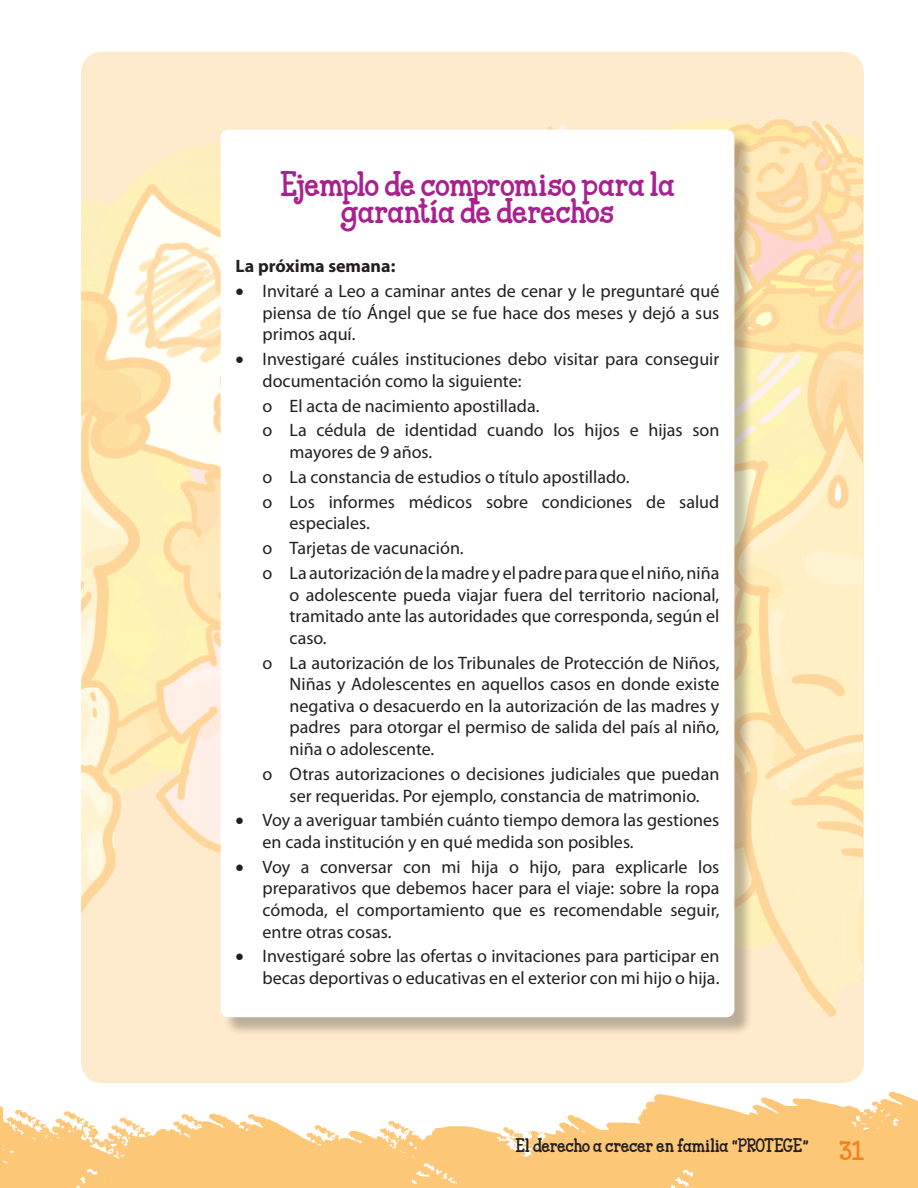
<style>
.page{position:relative;width:918px;height:1188px;background:#fff}
.page>*{position:absolute;margin:0;border:0;box-sizing:border-box;transform-origin:0 0}
.t1{font:27px/27px "Janda Closer To Free";color:#a9218e;text-align:center}
.t2{font:21px "Janda Closer To Free";color:#f58220}
.t3{font:18px/21.6px "Myriad Pro";color:#231f20;text-align:justify}
.t4{font:700 18px "Myriad Pro";color:#231f20}
.t5{font:15px "Janda Closer To Free";color:#231f20}
</style>
<div class="page">
<img style="left:0;top:1092px;width:918px;height:96px">
<div style="left:81px;top:52px;width:783px;height:1031px;background:#feeacc;border-radius:21px"></div>
<img style="left:81px;top:119px;width:782px;height:898px">
<div style="left:223px;top:132px;width:530px;height:904px;background:#231f20;opacity:.3"></div>
<div style="left:228px;top:137px;width:499px;height:873px;background:#fff"></div>
<div style="left:221px;top:130px;width:513px;height:887px;border:15px solid #fff"></div>
<p class="t1" style="left:281px;top:171px;width:395px">Ejemplo de compromiso para la garantía de derechos</p>
<p class="t4" style="left:236px;top:256px;width:161px">La próxima semana:</p>
<p class="t3" style="left:263px;top:281px;width:458px;text-indent:-27px">• Invitaré a Leo a caminar antes de cenar y le preguntaré qué piensa de tío Ángel que se fue hace dos meses y dejó a sus primos aquí.</p>
<p class="t3" style="left:263px;top:349px;width:458px;text-indent:-27px">• Investigaré cuáles instituciones debo visitar para conseguir documentación como la siguiente:</p>
<p class="t3" style="left:263px;top:395px;width:278px">o El acta de nacimiento apostillada.</p>
<p class="t3" style="left:290px;top:420px;width:431px;text-indent:-27px">o La cédula de identidad cuando los hijos e hijas son mayores de 9 años.</p>
<p class="t3" style="left:263px;top:466px;width:368px">o La constancia de estudios o título apostillado.</p>
<p class="t3" style="left:290px;top:491px;width:431px;text-indent:-27px">o Los informes médicos sobre condiciones de salud especiales.</p>
<p class="t3" style="left:263px;top:538px;width:203px">o Tarjetas de vacunación.</p>
<p class="t3" style="left:290px;top:563px;width:431px;text-indent:-27px">o La autorización de la madre y el padre para que el niño, niña o adolescente pueda viajar fuera del territorio nacional, tramitado ante las autoridades que corresponda, según el caso.</p>
<p class="t3" style="left:290px;top:652px;width:431px;text-indent:-27px">o La autorización de los Tribunales de Protección de Niños, Niñas y Adolescentes en aquellos casos en donde existe negativa o desacuerdo en la autorización de las madres y padres para otorgar el permiso de salida del país al niño, niña o adolescente.</p>
<p class="t3" style="left:263px;top:763px;width:458px;text-align:center">o Otras autorizaciones o decisiones judiciales que puedan ser requeridas. Por ejemplo, constancia de matrimonio.</p>
<p class="t3" style="left:263px;top:810px;width:458px;text-indent:-27px">• Voy a averiguar también cuánto tiempo demora las gestiones en cada institución y en qué medida son posibles.</p>
<p class="t3" style="left:263px;top:856px;width:458px;text-indent:-27px">• Voy a conversar con mi hija o hijo, para explicarle los preparativos que debemos hacer para el viaje: sobre la ropa cómoda, el comportamiento que es recomendable seguir, entre otras cosas.</p>
<p class="t3" style="left:236px;top:946px;width:485px;text-align:right">• Investigaré sobre las ofertas o invitaciones para participar en becas deportivas o educativas en el exterior con mi hijo o hija.</p>
<p class="t5" style="left:516px;top:1134px;width:294px">El derecho a crecer en familia “PROTEGE”</p>
<p class="t2" style="left:840px;top:1134px;width:26px">31</p>
</div>
